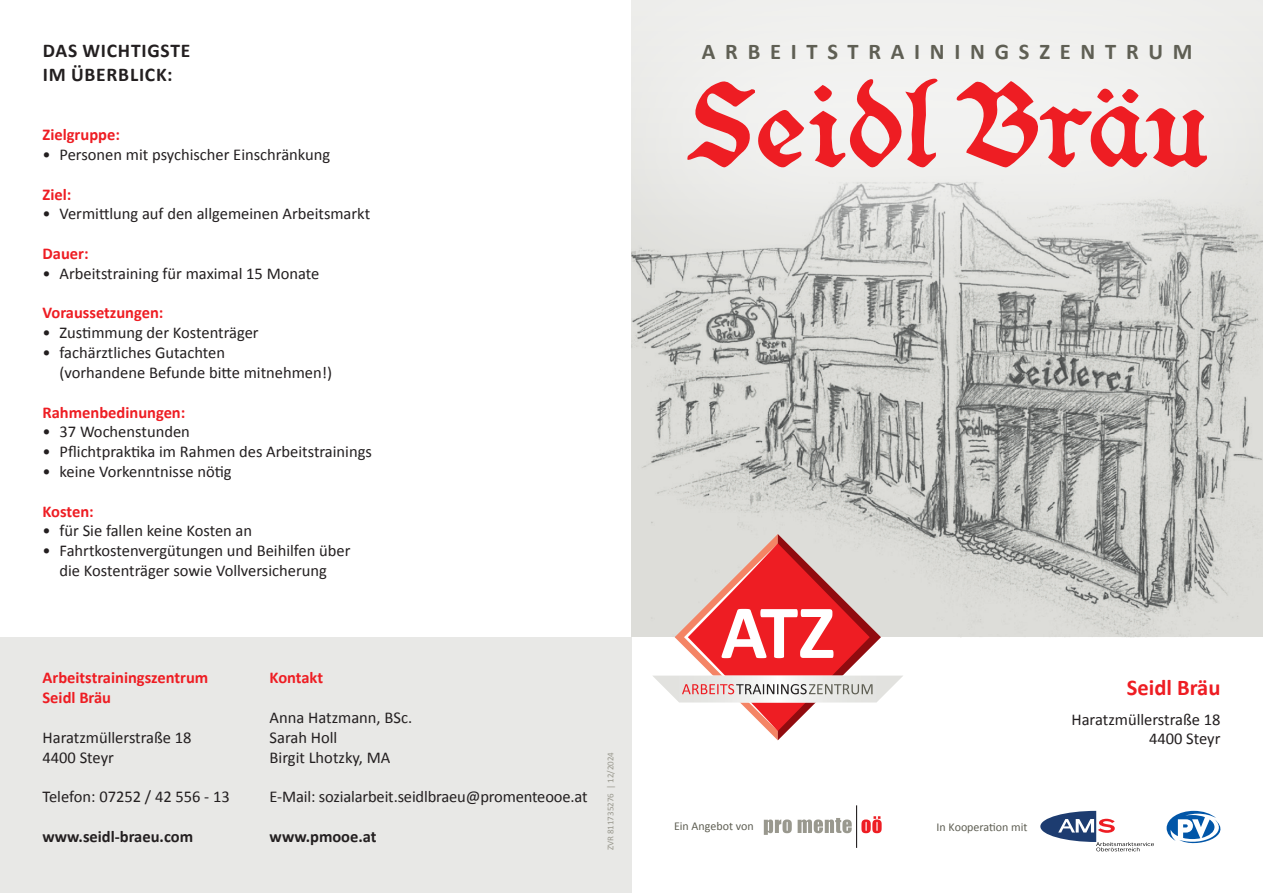
<style>
.page{position:relative;width:1263px;height:893px;background:#fff}
.page>*{position:absolute;margin:0;border:0;box-sizing:border-box;transform-origin:0 0}
.t1{font:700 22.5px "Calibri";letter-spacing:.435em;color:#5f5f54}
.t2{font:700 22.5px "Calibri";color:#ee1d23}
.t3{font:700 19.5px/23.4px "Calibri";letter-spacing:.04em;color:#231f20}
.t4{font:16.5px/19.8px "Calibri";color:#231f20}
.t5{font:700 16.5px/19.8px "Calibri";color:#ee1d23}
.t6{font:700 16.5px "Calibri";color:#231f20}
.t7{font:12px "Calibri";color:#5f5f54}
.t8{font:9px "Calibri";color:#99988e}
</style>
<div class="page">
<img style="left:631px;top:364px;width:632px;height:273px">
<div style="left:498px;top:0;width:765px;height:364px;background:#fff;opacity:.75"></div>
<svg style="left:685px;top:78px;width:253px;height:91px"></svg>
<svg style="left:955px;top:80px;width:253px;height:90px"></svg>
<svg style="left:861px;top:816px;width:21px;height:17px"></svg>
<svg style="left:764px;top:818px;width:88px;height:17px"></svg>
<hr style="left:856px;top:805px;width:1px;height:43px;background:#231f20">
<svg style="left:1040px;top:811px;width:114px;height:40px"></svg>
<svg style="left:652px;top:534px;width:251px;height:206px"></svg>
<svg style="left:1166px;top:811px;width:55px;height:33px"></svg>
<div style="left:0;top:637px;width:631px;height:256px;background:#e8e8e6"></div>
<p class="t3" style="left:43px;top:39px;width:149px">DAS WICHTIGSTE<br>IM ÜBERBLICK:</p>
<p class="t5" style="left:43px;top:125px;width:79px">Zielgruppe:</p>
<p class="t4" style="left:43px;top:145px;width:289px">• Personen mit psychischer Einschränkung</p>
<p class="t5" style="left:43px;top:184px;width:30px">Ziel:</p>
<p class="t4" style="left:43px;top:204px;width:329px">• Vermittlung auf den allgemeinen Arbeitsmarkt</p>
<p class="t5" style="left:43px;top:244px;width:48px">Dauer:</p>
<p class="t4" style="left:43px;top:264px;width:278px">• Arbeitstraining für maximal 15 Monate</p>
<p class="t5" style="left:43px;top:303px;width:122px">Voraussetzungen:</p>
<p class="t4" style="left:43px;top:323px;width:218px">• Zustimmung der Kostenträger</p>
<p class="t4" style="left:60px;top:343px;width:274px;text-indent:-17px">• fachärztliches Gutachten<br>(vorhandene Befunde bitte mitnehmen!)</p>
<p class="t5" style="left:43px;top:402px;width:144px">Rahmenbedinungen:</p>
<p class="t4" style="left:43px;top:422px;width:149px">• 37 Wochenstunden</p>
<p class="t4" style="left:43px;top:442px;width:331px">• Pflichtpraktika im Rahmen des Arbeitstrainings</p>
<p class="t4" style="left:43px;top:462px;width:191px">• keine Vorkenntnisse nötig</p>
<p class="t5" style="left:43px;top:501px;width:53px">Kosten:</p>
<p class="t4" style="left:43px;top:521px;width:211px">• für Sie fallen keine Kosten an</p>
<p class="t4" style="left:43px;top:541px;width:309px;text-align:center">• Fahrtkostenvergütungen und Beihilfen über die Kostenträger sowie Vollversicherung</p>
<p class="t5" style="left:43px;top:668px;width:167px">Arbeitstrainingszentrum<br>Seidl Bräu</p>
<p class="t4" style="left:43px;top:727px;width:150px">Haratzmüllerstraße 18<br>4400 Steyr</p>
<p class="t4" style="left:43px;top:787px;width:189px">Telefon: 07252 / 42 556 - 13</p>
<p class="t6" style="left:43px;top:826px;width:152px">www.seidl-braeu.com</p>
<p class="t5" style="left:270px;top:668px;width:55px">Kontakt</p>
<p class="t4" style="left:270px;top:708px;width:144px">Anna Hatzmann, BSc.<br>Sarah Holl<br>Birgit Lhotzky, MA</p>
<p class="t4" style="left:270px;top:787px;width:319px">E-Mail: sozialarbeit.seidlbraeu@promenteooe.at</p>
<p class="t6" style="left:270px;top:826px;width:108px">www.pmooe.at</p>
<p class="t8" style="left:605px;top:850px;width:100px;rotate:-90deg">ZVR 811735276 | 12/2024</p>
<h1 class="t1" style="left:702px;top:38px;width:492px">ARBEITSTRAININGSZENTRUM</h1>
<p class="t7" style="left:674px;top:818px;width:81px">Ein Angebot von</p>
<p class="t7" style="left:936px;top:819px;width:92px">In Kooperation mit</p>
<h1 class="t2" style="left:1127px;top:673px;width:95px">Seidl Bräu</h1>
<p class="t4" style="left:1071px;top:709px;width:150px;text-align:right">Haratzmüllerstraße 18<br>4400 Steyr</p>
</div>
